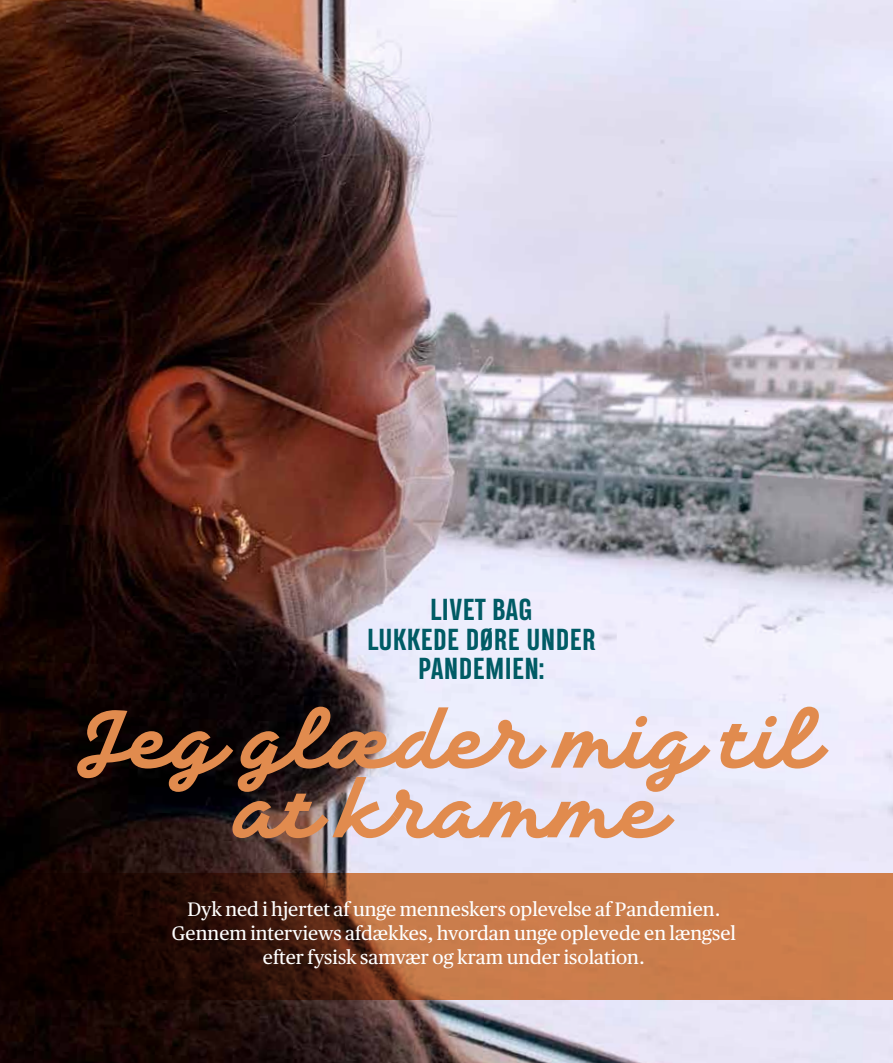
<style>
.page{position:relative;width:893px;height:1063px;background:#fff}
.page>*{position:absolute;margin:0;border:0;box-sizing:border-box;transform-origin:0 0}
.t1{font:700 81px/69.6px "TT Backwards Script";color:#e18b4e;text-align:center}
.t2{font:700 27.6px/29.4px "TT Backwards Sans";letter-spacing:.015em;color:#005b65;text-align:center}
.t3{font:19.5px/24px "Publico Text";color:#fff;text-align:center}
</style>
<div class="page">
<img style="left:0;top:0;width:893px;height:1063px">
<svg style="left:0;top:873px;width:893px;height:126px;background:#874e2f"></svg>
<h2 class="t2" style="left:367px;top:596px;width:230px">LIVET BAG<br>LUKKEDE DØRE UNDER<br>PANDEMIEN:</h2>
<h1 class="t1" style="left:77px;top:705px;width:740px">Jeg glæder mig til at kramme</h1>
<p class="t3" style="left:172px;top:896px;width:565px">Dyk ned i hjertet af unge menneskers oplevelse af Pandemien.<br>Gennem interviews afdækkes, hvordan unge oplevede en længsel efter fysisk samvær og kram under isolation.</p>
</div>
